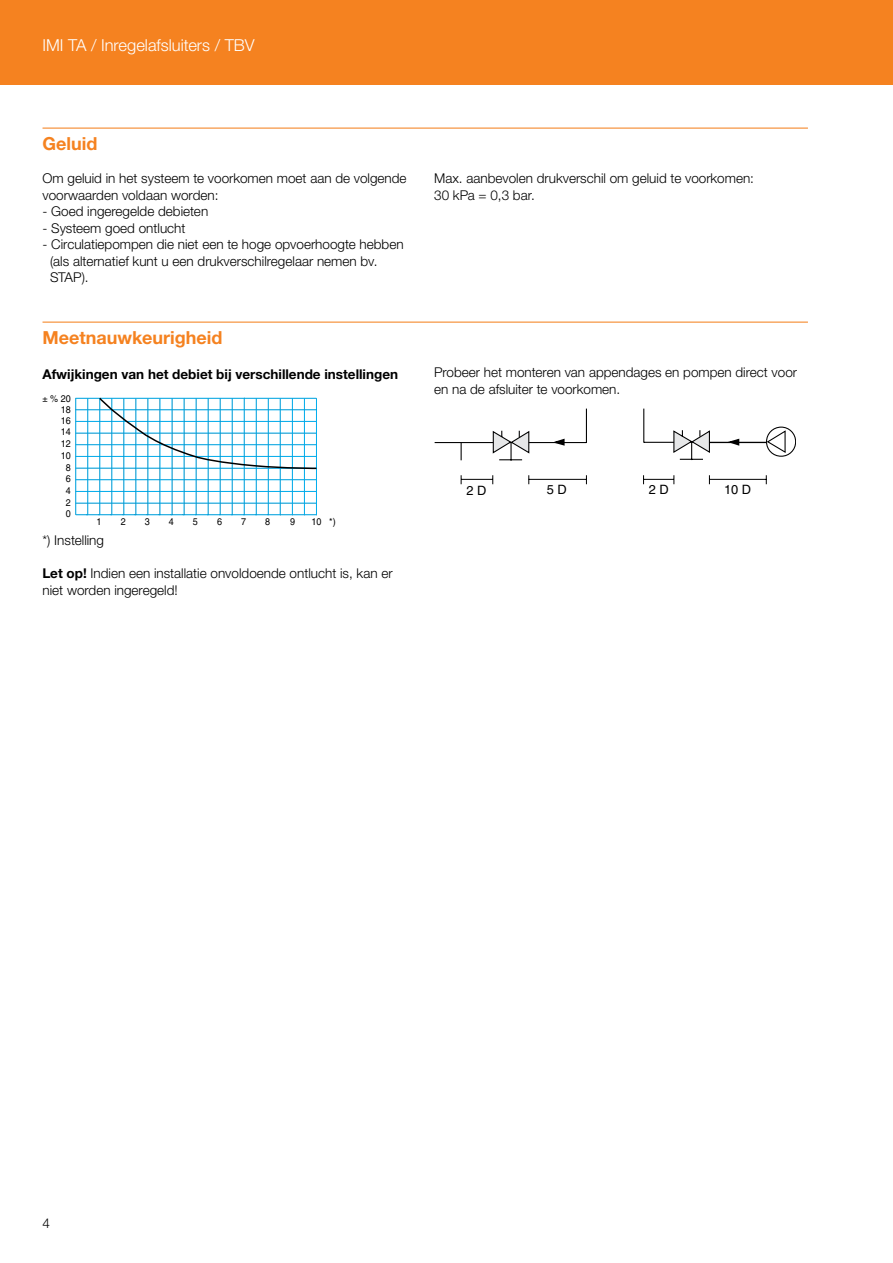
<style>
.page{position:relative;width:893px;height:1263px;background:#fff}
.page>*{position:absolute;margin:0;border:0;box-sizing:border-box;transform-origin:0 0}
.t1{font:700 18px "Helvetica Neue LTW1 G";color:#f58220}
.t2{font:300 16.5px "Helvetica Neue LTW1 G";color:#fff}
.t3{font:300 13.5px/16.5px "Helvetica Neue LTW1 G";color:#000}
.t4{font:700 13.5px "Helvetica Neue LTW1 G";color:#000}
.t5{font:12.9px "Helvetica";color:#000}
.t6{font:9.75px "Helvetica";color:#000;scale:.93 1}
.s1{font-weight:700}
</style>
<div class="page">
<div style="left:0;top:0;width:893px;height:85px;background:#f58220"></div>
<hr style="left:43px;top:128px;width:765px;height:1px;background:#f58220">
<hr style="left:43px;top:322px;width:765px;height:1px;background:#f58220">
<hr style="left:76px;top:514px;width:241px;height:1px;background:#00aeef">
<hr style="left:76px;top:503px;width:241px;height:1px;background:#00aeef">
<hr style="left:76px;top:491px;width:241px;height:1px;background:#00aeef">
<hr style="left:76px;top:479px;width:240px;height:1px;background:#00aeef">
<hr style="left:75px;top:398px;width:1px;height:117px;background:#00aeef">
<hr style="left:87px;top:398px;width:1px;height:117px;background:#00aeef">
<hr style="left:99px;top:398px;width:1px;height:117px;background:#00aeef">
<hr style="left:111px;top:398px;width:1px;height:117px;background:#00aeef">
<hr style="left:124px;top:398px;width:1px;height:117px;background:#00aeef">
<hr style="left:136px;top:399px;width:1px;height:116px;background:#00aeef">
<hr style="left:148px;top:399px;width:1px;height:116px;background:#00aeef">
<hr style="left:160px;top:398px;width:1px;height:117px;background:#00aeef">
<hr style="left:172px;top:398px;width:1px;height:117px;background:#00aeef">
<hr style="left:184px;top:398px;width:1px;height:117px;background:#00aeef">
<hr style="left:196px;top:398px;width:1px;height:117px;background:#00aeef">
<hr style="left:208px;top:398px;width:1px;height:117px;background:#00aeef">
<hr style="left:220px;top:398px;width:1px;height:117px;background:#00aeef">
<hr style="left:232px;top:398px;width:1px;height:117px;background:#00aeef">
<hr style="left:244px;top:398px;width:1px;height:117px;background:#00aeef">
<hr style="left:256px;top:398px;width:1px;height:117px;background:#00aeef">
<hr style="left:268px;top:399px;width:1px;height:116px;background:#00aeef">
<hr style="left:280px;top:399px;width:1px;height:116px;background:#00aeef">
<hr style="left:292px;top:398px;width:1px;height:117px;background:#00aeef">
<hr style="left:304px;top:399px;width:1px;height:116px;background:#00aeef">
<hr style="left:316px;top:398px;width:1px;height:117px;background:#00aeef">
<svg style="left:76px;top:397px;width:241px;height:73px"></svg>
<hr style="left:435px;top:442px;width:151px;height:1px;background:#000">
<hr style="left:586px;top:409px;width:1px;height:34px;background:#000">
<hr style="left:643px;top:409px;width:1px;height:34px;background:#000">
<hr style="left:644px;top:442px;width:151px;height:1px;background:#000">
<svg style="left:672px;top:430px;width:39px;height:31px"></svg>
<svg style="left:492px;top:430px;width:38px;height:31px"></svg>
<svg style="left:461px;top:443px;width:1px;height:17px"></svg>
<hr style="left:709px;top:442px;width:74px;height:1px;background:#000">
<svg style="left:765px;top:426px;width:31px;height:31px"></svg>
<hr style="left:461px;top:479px;width:32px;height:1px;background:#000">
<hr style="left:529px;top:479px;width:57px;height:1px;background:#000">
<hr style="left:643px;top:479px;width:31px;height:1px;background:#000">
<hr style="left:709px;top:479px;width:57px;height:1px;background:#000">
<svg style="left:725px;top:438px;width:15px;height:8px"></svg>
<svg style="left:550px;top:438px;width:16px;height:8px"></svg>
<p class="t2" style="left:43px;top:35px;width:214px">IMI TA / Inregelafsluiters / TBV</p>
<h1 class="t1" style="left:43px;top:132px;width:56px">Geluid</h1>
<p class="t3" style="left:43px;top:170px;width:366px">Om geluid in het systeem te voorkomen moet aan de volgende voorwaarden voldaan worden:</p>
<p class="t3" style="left:43px;top:203px;width:167px">- Goed ingeregelde debieten</p>
<p class="t3" style="left:43px;top:220px;width:145px">- Systeem goed ontlucht</p>
<p class="t3" style="left:50px;top:236px;width:355px;text-indent:-8px">- Circulatiepompen die niet een te hoge opvoerhoogte hebben (als alternatief kunt u een drukverschilregelaar nemen bv.<br>STAP).</p>
<h1 class="t1" style="left:43px;top:326px;width:182px">Meetnauwkeurigheid</h1>
<p class="t4" style="left:43px;top:366px;width:357px">Afwijkingen van het debiet bij verschillende instellingen</p>
<p class="t6" style="left:43px;top:392px;width:32px">± % 20</p>
<p class="t6" style="left:61px;top:403px;width:12px">18</p>
<p class="t6" style="left:61px;top:415px;width:12px">16</p>
<p class="t6" style="left:61px;top:426px;width:12px">14</p>
<p class="t6" style="left:61px;top:438px;width:12px">12</p>
<p class="t6" style="left:61px;top:450px;width:12px">10</p>
<p class="t6" style="left:66px;top:461px;width:7px">8</p>
<p class="t6" style="left:66px;top:473px;width:7px">6</p>
<p class="t6" style="left:66px;top:485px;width:7px">4</p>
<p class="t6" style="left:66px;top:497px;width:7px">2</p>
<p class="t6" style="left:66px;top:508px;width:7px">0</p>
<p class="t6" style="left:97px;top:516px;width:7px">1</p>
<p class="t6" style="left:121px;top:516px;width:7px">2</p>
<p class="t6" style="left:145px;top:516px;width:7px">3</p>
<p class="t6" style="left:169px;top:516px;width:7px">4</p>
<p class="t6" style="left:193px;top:516px;width:7px">5</p>
<p class="t6" style="left:217px;top:516px;width:7px">6</p>
<p class="t6" style="left:241px;top:516px;width:7px">7</p>
<p class="t6" style="left:265px;top:516px;width:7px">8</p>
<p class="t6" style="left:329px;top:516px;width:9px">*)</p>
<p class="t6" style="left:290px;top:516px;width:7px">9</p>
<p class="t6" style="left:312px;top:516px;width:12px">10</p>
<p class="t3" style="left:43px;top:532px;width:63px">*) Instelling</p>
<p class="t3" style="left:43px;top:565px;width:352px"><span class="s1">Let op!</span> Indien een installatie onvoldoende ontlucht is, kan er niet worden ingeregeld!</p>
<p class="t3" style="left:434px;top:170px;width:321px">Max. aanbevolen drukverschil om geluid te voorkomen:<br>30 kPa = 0,3 bar.</p>
<p class="t3" style="left:434px;top:364px;width:364px">Probeer het monteren van appendages en pompen direct voor en na de afsluiter te voorkomen.</p>
<p class="t5" style="left:466px;top:483px;width:22px">2 D</p>
<p class="t5" style="left:547px;top:482px;width:22px">5 D</p>
<p class="t5" style="left:649px;top:482px;width:22px">2 D</p>
<p class="t5" style="left:724px;top:482px;width:29px">10 D</p>
<p class="t3" style="left:43px;top:1215px;width:9px">4</p>
</div>
